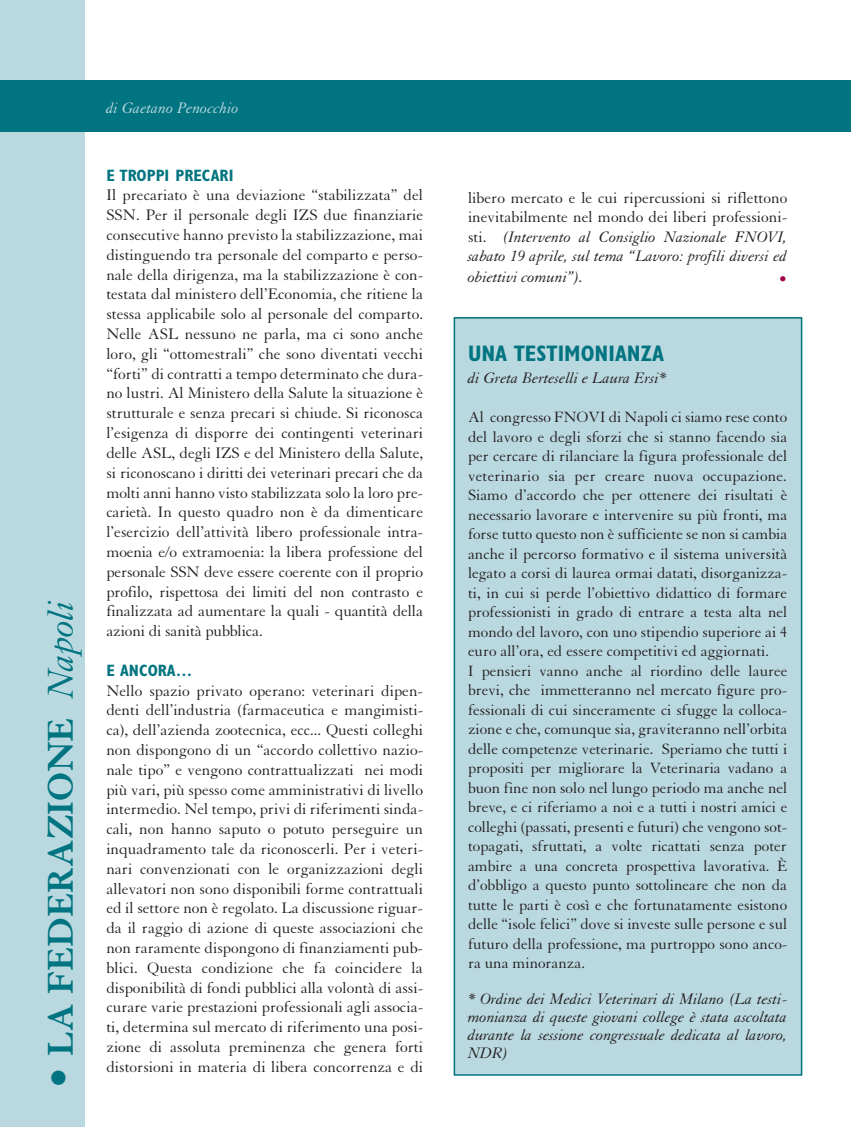
<style>
.page{position:relative;width:851px;height:1127px;background:#fff}
.page>*{position:absolute;margin:0;border:0;box-sizing:border-box;transform-origin:0 0}
.t1{font:700 39px "Granjon";letter-spacing:-.005em;color:#007480}
.t2{font:700 condensed 22.5px "Gill Sans";color:#007480}
.t3{font:16.5px/19.8px "Granjon";letter-spacing:-.005em;color:#231f20;text-align:justify}
.t4{font:italic 16.5px/19.8px "Granjon";color:#231f20;text-align:justify}
.t5{font:700 condensed 16.5px "Gill Sans";color:#007480}
.t6{font:italic 16.5px "Granjon";color:#bad8df}
.t7{font:16.5px "Granjon";color:#9e0147}
.t8{font:16.2px/19.5px "Granjon";color:#231f20}
.s1{font-size:45px}
.s2{font-weight:400;font-style:italic}
.s3{font-style:normal}
</style>
<div class="page">
<div style="left:0;top:0;width:85px;height:1127px;background:#bad8df"></div>
<div style="left:454px;top:318px;width:347px;height:757px;background:#bad8df"></div>
<div style="left:453px;top:317px;width:349px;height:759px;border:2px solid #007480"></div>
<div style="left:0;top:81px;width:850px;height:51px;background:#007480"></div>
<h1 class="t1" style="left:47px;top:1089px;width:490px;rotate:-90deg"><span class="s1">•</span> LA FEDERAZIONE <span class="s2">Napoli</span></h1>
<p class="t6" style="left:106px;top:102px;width:134px">di Gaetano Penocchio</p>
<p class="t5" style="left:106px;top:169px;width:129px">E TROPPI PRECARI</p>
<p class="t3" style="left:106px;top:187px;width:318px">Il precariato è una deviazione “stabilizzata” del SSN. Per il personale degli IZS due finanziarie consecutive hanno previsto la stabilizzazione, mai distinguendo tra personale del comparto e perso&shy;nale della dirigenza, ma la stabilizzazione è con&shy;testata dal ministero dell’Economia, che ritiene la stessa applicabile solo al personale del comparto.<br>Nelle ASL nessuno ne parla, ma ci sono anche loro, gli “ottomestrali” che sono diventati vecchi “forti” di contratti a tempo determinato che dura&shy;no lustri. Al Ministero della Salute la situazione è strutturale e senza precari si chiude. Si riconosca l’esigenza di disporre dei contingenti veterinari delle ASL, degli IZS e del Ministero della Salute, si riconoscano i diritti dei veterinari precari che da molti anni hanno visto stabilizzata solo la loro pre&shy;carietà. In questo quadro non è da dimenticare l’esercizio dell’attività libero professionale intra&shy;moenia e/o extramoenia: la libera professione del personale SSN deve essere coerente con il proprio profilo, rispettosa dei limiti del non contrasto e finalizzata ad aumentare la quali - quantità della azioni di sanità pubblica.</p>
<p class="t5" style="left:106px;top:664px;width:87px">E ANCORA…</p>
<p class="t3" style="left:106px;top:682px;width:318px">Nello spazio privato operano: veterinari dipen&shy;denti dell’industria (farmaceutica e mangimisti&shy;ca), dell’azienda zootecnica, ecc... Questi colleghi non dispongono di un “accordo collettivo nazio&shy;nale tipo” e vengono contrattualizzati nei modi più vari, più spesso come amministrativi di livello intermedio. Nel tempo, privi di riferimenti sinda&shy;cali, non hanno saputo o potuto perseguire un inquadramento tale da riconoscerli. Per i veteri&shy;nari convenzionati con le organizzazioni degli allevatori non sono disponibili forme contrattuali ed il settore non è regolato. La discussione riguar&shy;da il raggio di azione di queste associazioni che non raramente dispongono di finanziamenti pub&shy;blici. Questa condizione che fa coincidere la disponibilità di fondi pubblici alla volontà di assi&shy;curare varie prestazioni professionali agli associa&shy;ti, determina sul mercato di riferimento una posi&shy;zione di assoluta preminenza che genera forti distorsioni in materia di libera concorrenza e di</p>
<p class="t4" style="left:468px;top:189px;width:321px"><span class="s3">libero mercato e le cui ripercussioni si riflettono inevitabilmente nel mondo dei liberi professioni&shy;sti.</span> (Intervento al Consiglio Nazionale FNOVI, sabato 19 aprile, sul tema “Lavoro: profili diversi ed obiettivi comuni”).</p>
<p class="t7" style="left:778px;top:273px;width:10px">•</p>
<h2 class="t2" style="left:468px;top:344px;width:197px">UNA TESTIMONIANZA</h2>
<p class="t4" style="left:468px;top:370px;width:200px">di Greta Berteselli e Laura Ersi*</p>
<p class="t8" style="left:468px;top:409px;width:321px">Al congresso FNOVI di Napoli ci siamo rese conto del lavoro e degli sforzi che si stanno facendo sia per cercare di rilanciare la figura professionale del veterinario sia per creare nuova occupazione.<br>Siamo d’accordo che per ottenere dei risultati è necessario lavorare e intervenire su più fronti, ma forse tutto questo non è sufficiente se non si cambia anche il percorso formativo e il sistema università legato a corsi di laurea ormai datati, disorganizza&shy;ti, in cui si perde l’obiettivo didattico di formare professionisti in grado di entrare a testa alta nel mondo del lavoro, con uno stipendio superiore ai 4 euro all’ora, ed essere competitivi ed aggiornati.<br>I pensieri vanno anche al riordino delle lauree brevi, che immetteranno nel mercato figure pro&shy;fessionali di cui sinceramente ci sfugge la colloca&shy;zione e che, comunque sia, graviteranno nell’orbita delle competenze veterinarie. Speriamo che tutti i propositi per migliorare la Veterinaria vadano a buon fine non solo nel lungo periodo ma anche nel breve, e ci riferiamo a noi e a tutti i nostri amici e colleghi (passati, presenti e futuri) che vengono sot&shy;topagati, sfruttati, a volte ricattati senza poter ambire a una concreta prospettiva lavorativa. È d’obbligo a questo punto sottolineare che non da tutte le parti è così e che fortunatamente esistono delle “isole felici” dove si investe sulle persone e sul futuro della professione, ma purtroppo sono anco&shy;ra una minoranza.</p>
<p class="t4" style="left:468px;top:992px;width:321px;line-height:18px">* Ordine dei Medici Veterinari di Milano (La testi&shy;monianza di queste giovani college è stata ascoltata durante la sessione congressuale dedicata al lavoro, NDR)</p>
</div>
